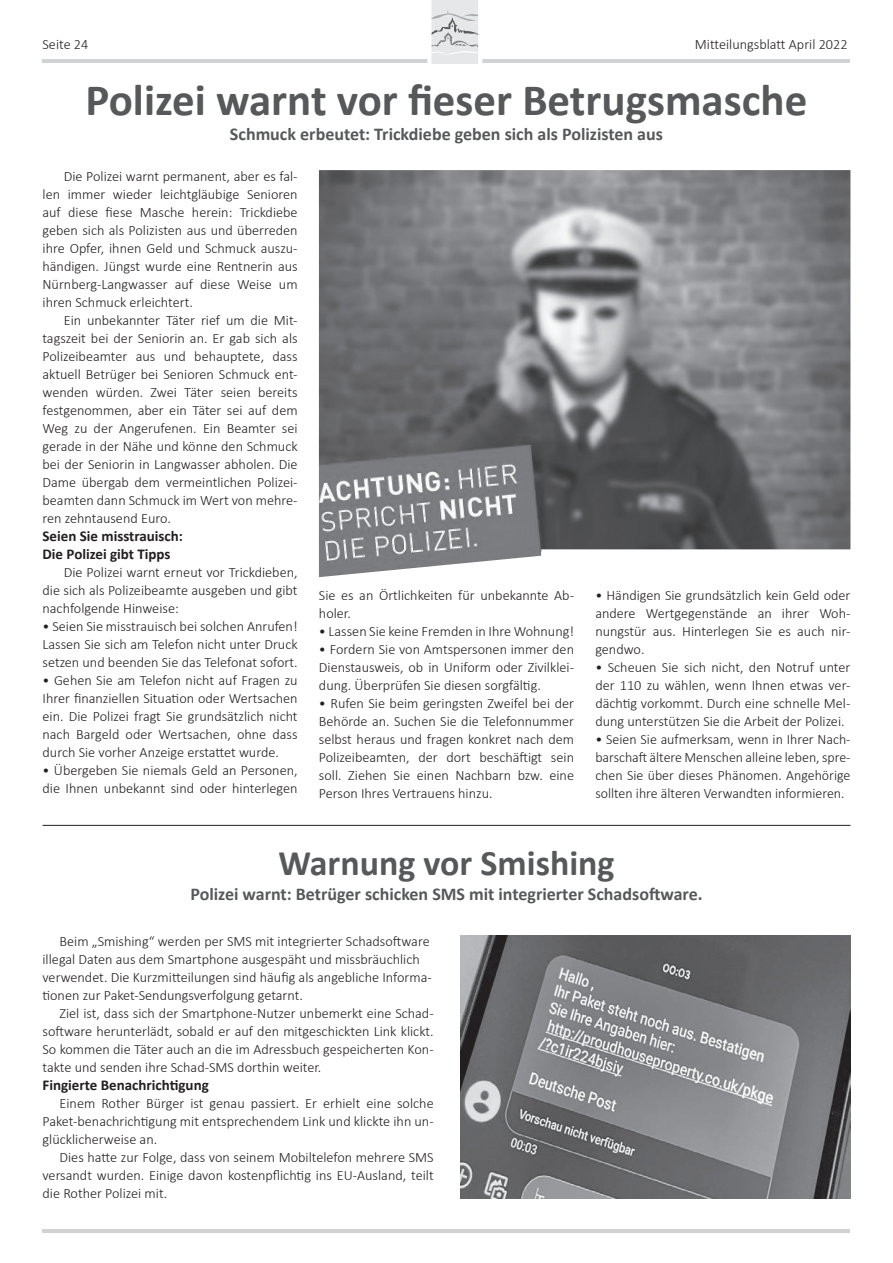
<style>
.page{position:relative;width:893px;height:1263px;background:#fff}
.page>*{position:absolute;margin:0;border:0;box-sizing:border-box;transform-origin:0 0}
.t1{font:700 45px "Calibri";color:#57585a}
.t2{font:700 36px "Calibri";color:#57585a}
.t3{font:700 18px "Calibri";color:#57585a}
.t4{font:700 15px/18px "Calibri";color:#231f20}
.t5{font:300 14.25px/18px "Calibri";color:#231f20;text-align:justify}
</style>
<div class="page">
<hr style="left:43px;top:59px;width:807px;height:3px;background:#d1d2d4">
<svg style="left:427px;top:0;width:55px;height:64px"></svg>
<hr style="left:43px;top:1229px;width:807px;height:3px;background:#d1d2d4">
<img style="left:319px;top:170px;width:531px;height:407px">
<hr style="left:43px;top:825px;width:807px;height:1px;background:#231f20">
<img style="left:460px;top:935px;width:390px;height:263px">
<p class="t5" style="left:43px;top:35px;width:47px">Seite 24</p>
<p class="t5" style="left:695px;top:35px;width:154px">Mitteilungsblatt April 2022</p>
<h1 class="t1" style="left:86px;top:68px;width:723px">Polizei warnt vor fieser Betrugsmasche</h1>
<p class="t3" style="left:230px;top:121px;width:435px">Schmuck erbeutet: Trickdiebe geben sich als Polizisten aus</p>
<p class="t5" style="left:43px;top:167px;width:257px;text-indent:21px">Die Polizei warnt permanent, aber es fal&shy;len immer wieder leichtgläubige Senioren auf diese fiese Masche herein: Trickdiebe geben sich als Polizisten aus und überreden ihre Opfer, ihnen Geld und Schmuck auszu&shy;händigen. Jüngst wurde eine Rentnerin aus Nürnberg-Langwasser auf diese Weise um ihren Schmuck erleichtert.</p>
<p class="t5" style="left:43px;top:311px;width:257px;text-indent:21px">Ein unbekannter Täter rief um die Mit&shy;tagszeit bei der Seniorin an. Er gab sich als Polizeibeamter aus und behauptete, dass aktuell Betrüger bei Senioren Schmuck ent&shy;wenden würden. Zwei Täter seien bereits festgenommen, aber ein Täter sei auf dem Weg zu der Angerufenen. Ein Beamter sei gerade in der Nähe und könne den Schmuck bei der Seniorin in Langwasser abholen. Die Dame übergab dem vermeintlichen Polizei&shy;beamten dann Schmuck im Wert von mehre&shy;ren zehntausend Euro.</p>
<p class="t4" style="left:43px;top:526px;width:142px">Seien Sie misstrauisch:<br>Die Polizei gibt Tipps</p>
<p class="t5" style="left:43px;top:563px;width:257px;text-indent:21px">Die Polizei warnt erneut vor Trickdieben, die sich als Polizeibeamte ausgeben und gibt nachfolgende Hinweise:</p>
<p class="t5" style="left:43px;top:617px;width:257px">• Seien Sie misstrauisch bei solchen Anrufen!<br>Lassen Sie sich am Telefon nicht unter Druck setzen und beenden Sie das Telefonat sofort.</p>
<p class="t5" style="left:43px;top:671px;width:257px">• Gehen Sie am Telefon nicht auf Fragen zu Ihrer finanziellen Situation oder Wertsachen ein. Die Polizei fragt Sie grundsätzlich nicht nach Bargeld oder Wertsachen, ohne dass durch Sie vorher Anzeige erstattet wurde.</p>
<p class="t5" style="left:43px;top:761px;width:257px">• Übergeben Sie niemals Geld an Personen, die Ihnen unbekannt sind oder hinterlegen</p>
<p class="t5" style="left:319px;top:586px;width:257px">Sie es an Örtlichkeiten für unbekannte Ab&shy;holer.</p>
<p class="t5" style="left:319px;top:622px;width:257px">• Lassen Sie keine Fremden in Ihre Wohnung!</p>
<p class="t5" style="left:319px;top:640px;width:257px">• Fordern Sie von Amtspersonen immer den Dienstausweis, ob in Uniform oder Zivilklei&shy;dung. Überprüfen Sie diesen sorgfältig.</p>
<p class="t5" style="left:319px;top:694px;width:257px">• Rufen Sie beim geringsten Zweifel bei der Behörde an. Suchen Sie die Telefonnummer selbst heraus und fragen konkret nach dem Polizeibeamten, der dort beschäftigt sein soll. Ziehen Sie einen Nachbarn bzw. eine Person Ihres Vertrauens hinzu.</p>
<p class="t5" style="left:595px;top:586px;width:257px">• Händigen Sie grundsätzlich kein Geld oder andere Wertgegenstände an ihrer Woh&shy;nungstür aus. Hinterlegen Sie es auch nir&shy;gendwo.</p>
<p class="t5" style="left:595px;top:658px;width:257px">• Scheuen Sie sich nicht, den Notruf unter der 110 zu wählen, wenn Ihnen etwas ver&shy;dächtig vorkommt. Durch eine schnelle Mel&shy;dung unterstützen Sie die Arbeit der Polizei.</p>
<p class="t5" style="left:595px;top:730px;width:257px">• Seien Sie aufmerksam, wenn in Ihrer Nach&shy;barschaft ältere Menschen alleine leben, spre&shy;chen Sie über dieses Phänomen. Angehörige sollten ihre älteren Verwandten informieren.</p>
<h2 class="t2" style="left:278px;top:837px;width:338px">Warnung vor Smishing</h2>
<p class="t3" style="left:190px;top:881px;width:514px">Polizei warnt: Betrüger schicken SMS mit integrierter Schadsoftware.</p>
<p class="t5" style="left:43px;top:932px;width:391px;text-align:left;text-indent:17px">Beim „Smishing“ werden per SMS mit integrierter Schadsoftware illegal Daten aus dem Smartphone ausgespäht und missbräuchlich verwendet. Die Kurzmitteilungen sind häufig als angebliche Informa&shy;tionen zur Paket-Sendungsverfolgung getarnt.</p>
<p class="t5" style="left:43px;top:1004px;width:393px;text-indent:17px">Ziel ist, dass sich der Smartphone-Nutzer unbemerkt eine Schad&shy;software herunterlädt, sobald er auf den mitgeschickten Link klickt.<br>So kommen die Täter auch an die im Adressbuch gespeicherten Kon&shy;takte und senden ihre Schad-SMS dorthin weiter.</p>
<p class="t4" style="left:43px;top:1075px;width:168px">Fingierte Benachrichtigung</p>
<p class="t5" style="left:43px;top:1094px;width:393px;text-indent:17px">Einem Rother Bürger ist genau passiert. Er erhielt eine solche Paket-benachrichtigung mit entsprechendem Link und klickte ihn un&shy;glücklicherweise an.</p>
<p class="t5" style="left:43px;top:1148px;width:393px;text-indent:17px">Dies hatte zur Folge, dass von seinem Mobiltelefon mehrere SMS versandt wurden. Einige davon kostenpflichtig ins EU-Ausland, teilt die Rother Polizei mit.</p>
</div>
